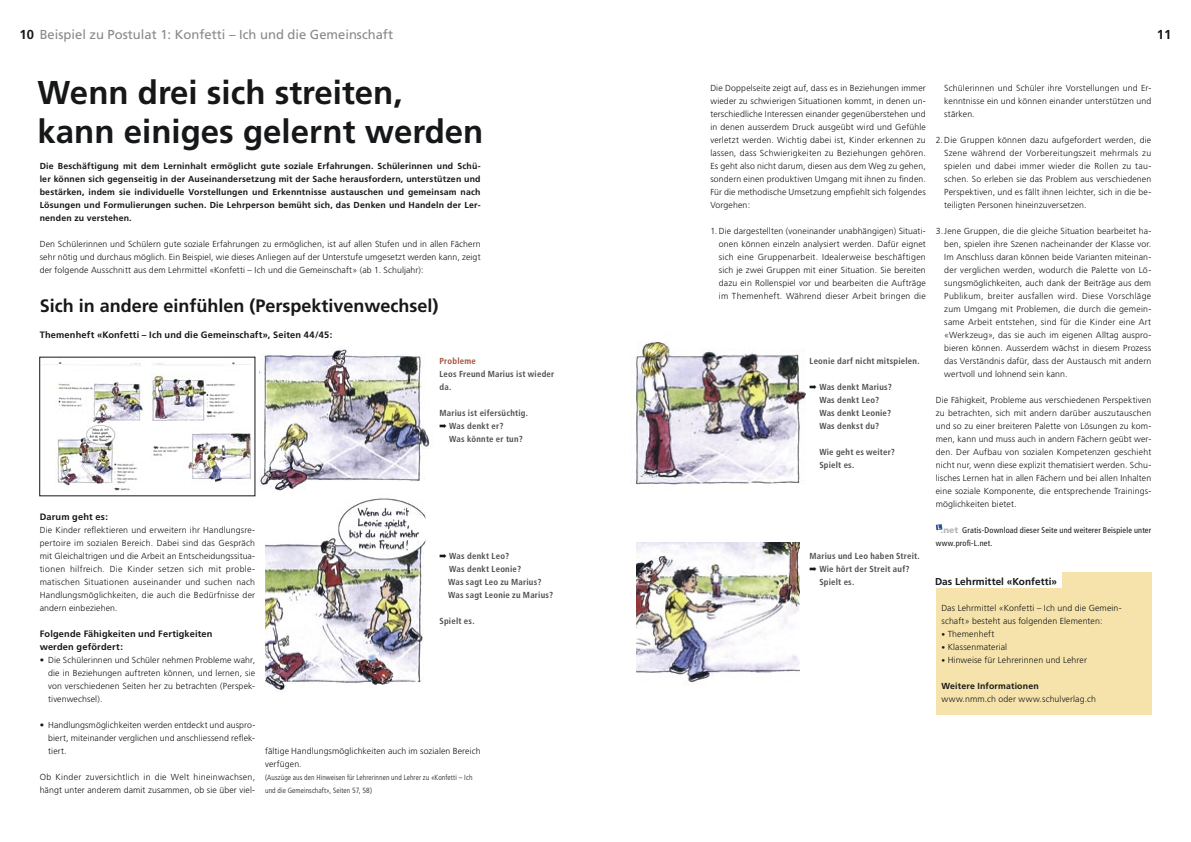
<style>
.page{position:relative;width:1191px;height:842px;background:#fff}
.page>*{position:absolute;margin:0;border:0;box-sizing:border-box;transform-origin:0 0}
._03_Titel{font:700 33px "Frutiger";color:#161718}
._04_Titel_klein{font:700 18px "Frutiger";color:#161718}
.t1{font:13px "Frutiger";color:#87888a}
.t2{font:700 13px "Frutiger";color:#161718}
._07_Bildlegende{font:700 10px "Frutiger";letter-spacing:.005em;color:#161718}
._05_Zwischentitel{font:700 9.2px/13px "Frutiger";letter-spacing:.02em;color:#161718}
._00_Grundschrift{font:300 8.8px/13px "Frutiger";letter-spacing:.015em;color:#161718;text-align:justify}
._02_Lead{font:700 8.8px/13px "Frutiger";letter-spacing:.02em;color:#161718;text-align:justify}
._05_Zitat_Rubrik_8_75_pt{font:700 condensed 8.8px/13px "Frutiger";letter-spacing:.025em;color:#4d4e4f}
._00_Grundschrift-2{font:700 8.8px "Frutiger";letter-spacing:.02em;color:#161718}
._05_Zitat_Rubrik_8_75_pt-2{font:700 condensed 8.8px "Frutiger";letter-spacing:.025em;color:#a04e3a}
.t3{font:900 8.6px "Frutiger";color:#b6b7b8}
._06_Zitat_Rubrik{font:condensed 8.3px/13px "Frutiger";letter-spacing:.02em;color:#161718}
._07_Bildlegende-2{font:300 condensed 7.5px/13px "Frutiger";letter-spacing:.01em;color:#161718}
.s1{font-weight:700;color:#161718}
.s2{color:#161718}
.s3{font-size:7.5px}
</style>
<div class="page">
<img style="left:259px;top:348px;width:173px;height:143px">
<img style="left:635px;top:340px;width:170px;height:145px">
<div style="left:935px;top:572px;width:216px;height:143px;background:#f5e3ab"></div>
<div style="left:934px;top:572px;width:127px;height:15px;background:#fff"></div>
<img style="left:45px;top:362px;width:207px;height:129px">
<img style="left:636px;top:542px;width:163px;height:141px">
<svg style="left:935px;top:524px;width:7px;height:6px"></svg>
<img style="left:265px;top:498px;width:160px;height:194px">
<p class="t1" style="left:20px;top:27px;width:375px"><span class="s1">10</span> Beispiel zu Postulat 1: Konfetti – Ich und die Gemeinschaft</p>
<p class="t2" style="left:1157px;top:27px;width:16px">11</p>
<p class="_03_Titel" style="left:38px;top:73px;width:366px">Wenn drei sich streiten,</p>
<p class="_03_Titel" style="left:38px;top:112px;width:447px">kann einiges gelernt werden</p>
<p class="_02_Lead" style="left:40px;top:159px;width:442px">Die Beschäftigung mit dem Lerninhalt ermöglicht gute soziale Erfahrungen. Schülerinnen und Schü&shy;ler können sich gegenseitig in der Auseinandersetzung mit der Sache herausfordern, unterstützen und bestärken, indem sie individuelle Vorstellungen und Erkenntnisse austauschen und gemeinsam nach Lösungen und Formulierungen suchen. Die Lehrperson bemüht sich, das Denken und Handeln der Ler&shy;nenden zu verstehen.</p>
<p class="_00_Grundschrift" style="left:40px;top:237px;width:442px">Den Schülerinnen und Schülern gute soziale Erfahrungen zu ermöglichen, ist auf allen Stufen und in allen Fächern sehr nötig und durchaus möglich. Ein Beispiel, wie dieses Anliegen auf der Unterstufe umgesetzt werden kann, zeigt der folgende Ausschnitt aus dem Lehrmittel «Konfetti – Ich und die Gemeinschaft» (ab 1. Schuljahr):</p>
<p class="_04_Titel_klein" style="left:40px;top:295px;width:400px">Sich in andere einfühlen (Perspektivenwechsel)</p>
<p class="_00_Grundschrift" style="left:710px;top:81px;width:217px">Die Doppelseite zeigt auf, dass es in Beziehungen immer wieder zu schwierigen Situationen kommt, in denen un&shy;terschiedliche Interessen einander gegenüberstehen und in denen ausserdem Druck ausgeübt wird und Gefühle verletzt werden. Wichtig dabei ist, Kinder erkennen zu lassen, dass Schwierigkeiten zu Beziehungen gehören.<br>Es geht also nicht darum, diesen aus dem Weg zu gehen, sondern einen produktiven Umgang mit ihnen zu finden.<br>Für die methodische Umsetzung empfiehlt sich folgendes Vorgehen:</p>
<p class="_00_Grundschrift" style="left:719px;top:224px;width:208px;text-indent:-9px">1. Die dargestellten (voneinander unabhängigen) Situati&shy;onen können einzeln analysiert werden. Dafür eignet sich eine Gruppenarbeit. Idealerweise beschäftigen sich je zwei Gruppen mit einer Situation. Sie bereiten dazu ein Rollenspiel vor und bearbeiten die Aufträge im Themenheft. Während dieser Arbeit bringen die</p>
<p class="_00_Grundschrift" style="left:944px;top:81px;width:208px">Schülerinnen und Schüler ihre Vorstellungen und Er&shy;kenntnisse ein und können einander unterstützen und stärken.</p>
<p class="_00_Grundschrift" style="left:944px;top:133px;width:208px;text-indent:-9px">2. Die Gruppen können dazu aufgefordert werden, die Szene während der Vorbereitungszeit mehrmals zu spielen und dabei immer wieder die Rollen zu tau&shy;schen. So erleben sie das Problem aus verschiedenen Perspektiven, und es fällt ihnen leichter, sich in die be&shy;teiligten Personen hineinzuversetzen.</p>
<p class="_00_Grundschrift" style="left:944px;top:224px;width:208px;text-indent:-9px">3. Jene Gruppen, die die gleiche Situation bearbeitet ha&shy;ben, spielen ihre Szenen nacheinander der Klasse vor.<br>Im Anschluss daran können beide Varianten miteinan&shy;der verglichen werden, wodurch die Palette von Lö&shy;sungsmöglichkeiten, auch dank der Beiträge aus dem Publikum, breiter ausfallen wird. Diese Vorschläge zum Umgang mit Problemen, die durch die gemein&shy;same Arbeit entstehen, sind für die Kinder eine Art «Werkzeug», das sie auch im eigenen Alltag auspro&shy;bieren können. Ausserdem wächst in diesem Prozess das Verständnis dafür, dass der Austausch mit andern wertvoll und lohnend sein kann.</p>
<p class="_00_Grundschrift" style="left:935px;top:393px;width:217px">Die Fähigkeit, Probleme aus verschiedenen Perspektiven zu betrachten, sich mit andern darüber auszutauschen und so zu einer breiteren Palette von Lösungen zu kom&shy;men, kann und muss auch in andern Fächern geübt wer&shy;den. Der Aufbau von sozialen Kompetenzen geschieht nicht nur, wenn diese explizit thematisiert werden. Schu&shy;lisches Lernen hat in allen Fächern und bei allen Inhalten eine soziale Komponente, die entsprechende Trainings&shy;möglichkeiten bietet.</p>
<p class="t3" style="left:941px;top:524px;width:19px">.net</p>
<p class="_05_Zwischentitel" style="left:40px;top:328px;width:294px">Themenheft «Konfetti – Ich und die Gemeinschaft», Seiten 44/45:</p>
<p class="_05_Zitat_Rubrik_8_75_pt" style="left:809px;top:354px;width:112px">Leonie darf nicht mitspielen.</p>
<p class="_05_Zitat_Rubrik_8_75_pt" style="left:819px;top:380px;width:74px;text-indent:-10px"><span class="s2">➡</span> Was denkt Marius?<br>Was denkt Leo?<br>Was denkt Leonie?<br>Was denkst du?</p>
<p class="_05_Zitat_Rubrik_8_75_pt" style="left:819px;top:445px;width:77px">Wie geht es weiter?<br>Spielt es.</p>
<p class="_05_Zitat_Rubrik_8_75_pt-2" style="left:439px;top:356px;width:38px">Probleme</p>
<p class="_05_Zitat_Rubrik_8_75_pt" style="left:439px;top:367px;width:116px">Leos Freund Marius ist wieder da.</p>
<p class="_05_Zitat_Rubrik_8_75_pt" style="left:439px;top:406px;width:90px">Marius ist eifersüchtig.</p>
<p class="_05_Zitat_Rubrik_8_75_pt" style="left:449px;top:419px;width:75px;text-indent:-10px"><span class="s2">➡</span> Was denkt er?<br>Was könnte er tun?</p>
<p class="_05_Zwischentitel" style="left:40px;top:510px;width:70px">Darum geht es:</p>
<p class="_00_Grundschrift" style="left:40px;top:523px;width:217px">Die Kinder reflektieren und erweitern ihr Handlungsre&shy;pertoire im sozialen Bereich. Dabei sind das Gespräch mit Gleichaltrigen und die Arbeit an Entscheidungssitua&shy;tionen hilfreich. Die Kinder setzen sich mit proble&shy;matischen Situationen auseinander und suchen nach Handlungsmöglichkeiten, die auch die Bedürfnisse der andern einbeziehen.</p>
<p class="_05_Zwischentitel" style="left:40px;top:627px;width:174px">Folgende Fähigkeiten und Fertigkeiten werden gefördert:</p>
<p class="_00_Grundschrift" style="left:48px;top:653px;width:208px;text-indent:-9px">• Die Schülerinnen und Schüler nehmen Probleme wahr, die in Beziehungen auftreten können, und lernen, sie von verschiedenen Seiten her zu betrachten (Perspek&shy;tivenwechsel).</p>
<p class="_00_Grundschrift" style="left:48px;top:718px;width:208px;text-indent:-9px">• Handlungsmöglichkeiten werden entdeckt und auspro&shy;biert, miteinander verglichen und anschliessend reflek&shy;tiert.</p>
<p class="_00_Grundschrift" style="left:40px;top:770px;width:217px">Ob Kinder zuversichtlich in die Welt hineinwachsen, hängt unter anderem damit zusammen, ob sie über viel-</p>
<p class="_06_Zitat_Rubrik" style="left:935px;top:524px;width:217px;text-indent:26px">Gratis-Download dieser Seite und weiterer Beispiele unter www.profi-L.net.</p>
<p class="_05_Zitat_Rubrik_8_75_pt" style="left:449px;top:549px;width:73px;text-indent:-10px"><span class="s2">➡</span> Was denkt Leo?<br>Was denkt Leonie?</p>
<p class="_05_Zitat_Rubrik_8_75_pt" style="left:448px;top:575px;width:95px">Was sagt Leo zu Marius?</p>
<p class="_05_Zitat_Rubrik_8_75_pt" style="left:448px;top:588px;width:107px">Was sagt Leonie zu Marius?</p>
<p class="_05_Zitat_Rubrik_8_75_pt" style="left:439px;top:614px;width:37px">Spielt es.</p>
<p class="_05_Zitat_Rubrik_8_75_pt" style="left:809px;top:549px;width:112px">Marius und Leo haben Streit.</p>
<p class="_05_Zitat_Rubrik_8_75_pt" style="left:819px;top:562px;width:92px;text-indent:-10px"><span class="s2">➡</span> Wie hört der Streit auf?<br>Spielt es.</p>
<p class="_07_Bildlegende" style="left:935px;top:576px;width:124px">Das Lehrmittel «Konfetti»</p>
<p class="_00_Grundschrift" style="left:941px;top:601px;width:182px">Das Lehrmittel «Konfetti – Ich und die Gemein&shy;schaft» besteht aus folgenden Elementen:</p>
<p class="_00_Grundschrift" style="left:941px;top:627px;width:54px"><span class="s3">•</span> Themenheft</p>
<p class="_00_Grundschrift" style="left:941px;top:640px;width:67px"><span class="s3">•</span> Klassenmaterial</p>
<p class="_00_Grundschrift" style="left:941px;top:653px;width:147px"><span class="s3">•</span> Hinweise für Lehrerinnen und Lehrer</p>
<p class="_00_Grundschrift-2" style="left:941px;top:681px;width:99px">Weitere Informationen</p>
<p class="_00_Grundschrift" style="left:941px;top:692px;width:156px">www.nmm.ch oder www.schulverlag.ch</p>
<p class="_00_Grundschrift" style="left:265px;top:744px;width:217px">fältige Handlungsmöglichkeiten auch im sozialen Bereich verfügen.</p>
<p class="_07_Bildlegende-2" style="left:265px;top:771px;width:209px">(Auszüge aus den Hinweisen für Lehrerinnen und Lehrer zu «Konfetti – Ich und die Gemeinschaft», Seiten 57, 58)</p>
</div>
